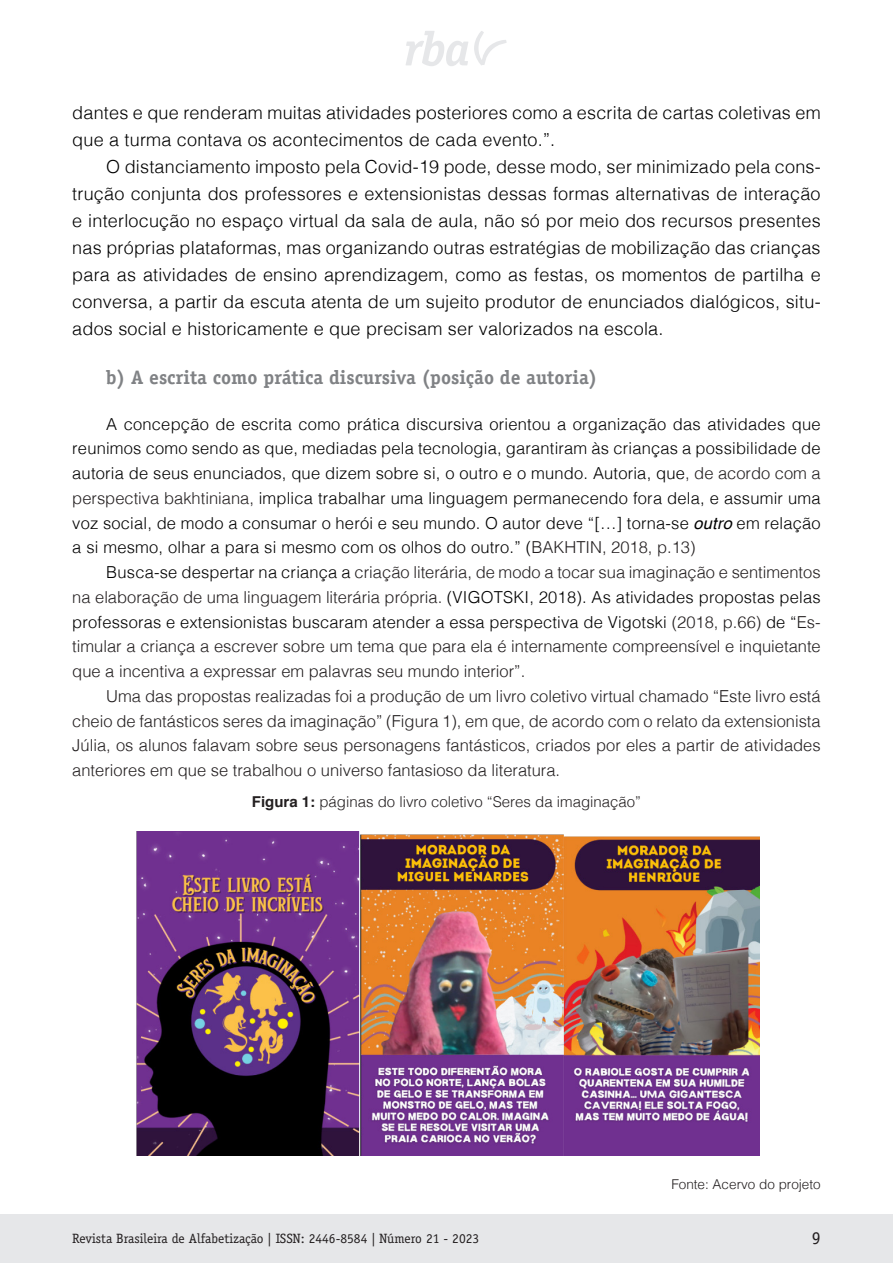
<style>
.page{position:relative;width:893px;height:1263px;background:#fff}
.page>*{position:absolute;margin:0;border:0;box-sizing:border-box;transform-origin:0 0}
._01_Texto_Titulo_2{font:700 19.5px "Officina Serif Std";color:#808285}
._01_Texto_Geral{font:300 18px/27px "Helvetica";letter-spacing:.01em;color:#000}
.t1{font:18px "Officina Serif Std";color:#231f20}
._01_Texto_Geral-2{font:300 16.5px/24.8px "Helvetica";color:#231f20;text-align:justify}
._01_Texto_Geral-3{font:300 16.5px/24.8px "Helvetica";letter-spacing:.01em;color:#000;text-align:justify}
._01_Texto_Imagem{font:300 15px "Helvetica";color:#231f20}
.t2{font:13.5px "Officina Serif Std";color:#231f20}
._01_Texto_Fonte{font:300 13.5px "Helvetica";color:#231f20}
.s1{color:#231f20}
.s2{font-weight:400;font-style:italic}
.s3{color:#000}
.s4{font-weight:700}
</style>
<div class="page">
<svg style="left:406px;top:31px;width:62px;height:35px"></svg>
<svg style="left:474px;top:31px;width:33px;height:34px"></svg>
<div style="left:0;top:1215px;width:893px;height:48px;background:#e6e7e9"></div>
<img style="left:136px;top:832px;width:623px;height:323px">
<p class="_01_Texto_Geral" style="left:72px;top:98px;width:750px">dantes e que renderam muitas atividades posteriores como a escrita de cartas coletivas em que a turma contava os acontecimentos de cada evento.”.</p>
<p class="_01_Texto_Geral" style="left:72px;top:152px;width:750px;text-align:justify;text-indent:34px">O distanciamento imposto pela Covid-19 pode, desse modo, ser minimizado pela cons&shy;trução conjunta dos professores e extensionistas dessas formas alternativas de interação e interlocução no espaço virtual da sala de aula, não só por meio dos recursos presentes nas próprias plataformas, mas organizando outras estratégias de mobilização das crianças para as atividades de ensino aprendizagem, como as festas, os momentos de partilha e conversa, a partir da escuta atenta de um sujeito produtor de enunciados dialógicos, situ&shy;ados social e historicamente e que precisam ser valorizados na escola.</p>
<p class="_01_Texto_Titulo_2" style="left:106px;top:365px;width:493px">b) A escrita como prática discursiva (posição de autoria)</p>
<p class="_01_Texto_Geral-3" style="left:72px;top:410px;width:750px;text-indent:34px">A concepção de escrita como prática discursiva orientou a organização das atividades que reunimos como sendo as que, mediadas pela tecnologia, garantiram às crianças a possibilidade de autoria de seus enunciados, que dizem sobre si, o outro e o mundo. Autoria, que<span class="s1">, de acordo com a perspectiva bakhtiniana,</span> implica trabalhar uma linguagem permanecendo fora dela, e assumir uma voz social, de modo a consumar o herói e seu mundo. O autor deve “[…] torna-se <span class="s2">outro</span> em relação a si mesmo, olhar a para si mesmo com os olhos do outro.” (<span class="s1">BAKHTIN, 2018, p.13)</span></p>
<p class="_01_Texto_Geral-2" style="left:72px;top:559px;width:750px;text-indent:34px"><span class="s3">Busca-se despertar na criança a</span> criação literária, de modo a tocar sua imaginação e sentimentos na elaboração de uma linguagem literária própria. <span class="s3">(VIGOTSKI, 2018). As atividades propostas pelas professoras e extensionistas buscaram atender a essa perspectiva de Vigotski</span> (2018, p.66) <span class="s3">de “</span>Es&shy;timular a criança a escrever sobre um tema que para ela é internamente compreensível e inquietante que a incentiva a expressar em palavras seu mundo interior”.</p>
<p class="_01_Texto_Geral-2" style="left:72px;top:682px;width:750px;text-indent:34px">Uma das propostas realizadas foi a produção de um livro coletivo virtual chamado “Este livro está cheio de fantásticos seres da imaginação” (Figura 1), em que, de acordo com o relato da extensionista Júlia, os alunos falavam sobre seus personagens fantásticos, criados por eles a partir de atividades anteriores em que se trabalhou o universo fantasioso da literatura.</p>
<p class="_01_Texto_Imagem" style="left:252px;top:789px;width:391px"><span class="s4">Figura 1:</span> páginas do livro coletivo “Seres da imaginação”</p>
<p class="_01_Texto_Fonte" style="left:671px;top:1172px;width:151px">Fonte: Acervo do projeto</p>
<p class="t2" style="left:72px;top:1230px;width:408px">Revista Brasileira de Alfabetização | ISSN: 2446-8584 | Número 21 - 2023</p>
<p class="t1" style="left:812px;top:1227px;width:10px">9</p>
</div>
